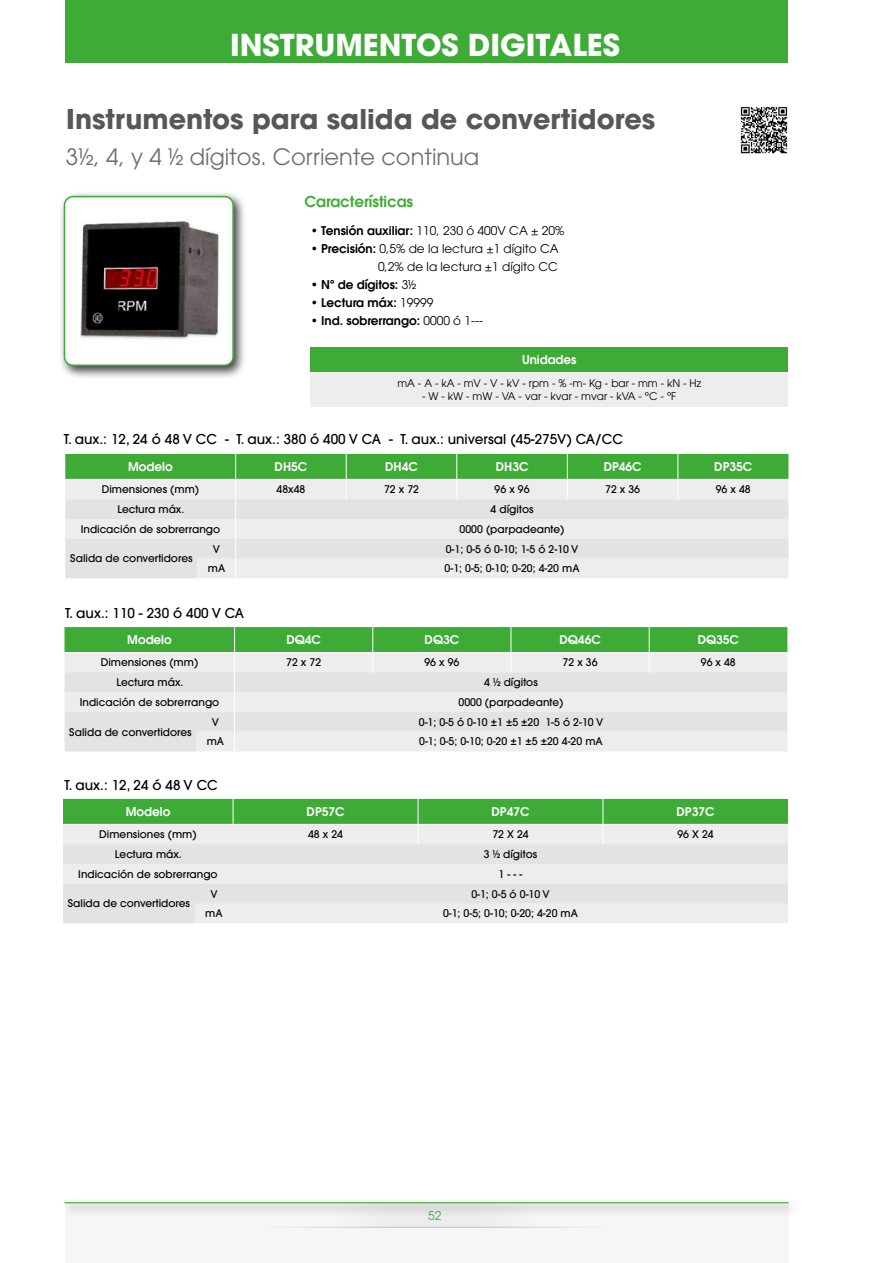
<style>
.page{position:relative;width:893px;height:1263px;background:#fff}
.page>*{position:absolute;margin:0;border:0;box-sizing:border-box;transform-origin:0 0}
.t1{font:700 30px "ITC Avant Garde Std";color:#fff}
.t2{font:700 27px "ITC Avant Garde Std";color:#575756}
.t3{font:22.5px "ITC Avant Garde Std";color:#706f6f}
.t4{font:600 15px "ITC Avant Garde Std";color:#3fab37}
.t5{font:500 13.5px "ITC Avant Garde Std";color:#000}
.t6{font:12px/18px "ITC Avant Garde Std";color:#000;text-align:right}
.t7{font:600 12px "ITC Avant Garde Std";color:#fff}
.t8{font:600 12px "ITC Avant Garde Std";color:#000}
.t9{font:12px "ITC Avant Garde Std";color:#3fab37}
.t10{font:500 10.5px "ITC Avant Garde Std";color:#000}
.t11{font:10.5px "ITC Avant Garde Std";color:#000}
.s1{font-weight:600}
.s2{font-weight:400}
</style>
<div class="page">
<div style="left:65px;top:0;width:723px;height:62px;background:#3fab37"></div>
<div style="left:65px;top:1203px;width:723px;height:60px;background:#f6f6f6"></div>
<div style="left:435px;top:1203px;width:100px;height:25px;background:#ededed"></div>
<div style="left:335px;top:1203px;width:100px;height:25px;background:#ededed"></div>
<hr style="left:435px;top:1227px;width:187px;height:1px;background:#c6c6c6">
<hr style="left:249px;top:1227px;width:186px;height:1px;background:#c6c6c6">
<div style="left:61px;top:1197px;width:740px;height:19px;background:#000;opacity:.75"></div>
<hr style="left:64px;top:1202px;width:724px;height:1px;background:#3fab37">
<div style="left:59px;top:191px;width:188px;height:188px;background:#000;opacity:.75"></div>
<div style="left:64px;top:197px;width:169px;height:168px;background:#fff;border-radius:9px"></div>
<div style="left:64px;top:196px;width:170px;height:170px;border:2px solid #3fab37;border-radius:9px"></div>
<img style="left:80px;top:220px;width:139px;height:120px">
<svg style="left:65px;top:627px;width:722px;height:124px;background:#c6dcc5"></svg>
<svg style="left:63px;top:844px;width:725px;height:79px;background:#e7e7e7"></svg>
<svg style="left:63px;top:799px;width:725px;height:45px;background:#8dc989"></svg>
<svg style="left:65px;top:454px;width:723px;height:124px;background:#c7dcc5"></svg>
<div style="left:310px;top:347px;width:478px;height:25px;background:#3fab37"></div>
<div style="left:310px;top:372px;width:478px;height:34px;background:#ededed"></div>
<img style="left:740px;top:106px;width:48px;height:48px">
<h1 class="t1" style="left:230px;top:25px;width:391px">INSTRUMENTOS DIGITALES</h1>
<h2 class="t2" style="left:66px;top:101px;width:590px">Instrumentos para salida de convertidores</h2>
<h3 class="t3" style="left:66px;top:143px;width:415px">3½, 4, y 4 ½ dígitos. Corriente continua</h3>
<h3 class="t4" style="left:304px;top:192px;width:110px">Características</h3>
<p class="t6" style="left:311px;top:222px;width:255px"><span class="s1">• Tensión auxiliar:</span> 110, 230 ó 400V CA ± 20%</p>
<p class="t6" style="left:311px;top:240px;width:249px"><span class="s1">• Precisión:</span> 0,5% de la lectura ±1 dígito CA<br>0,2% de la lectura ±1 dígito CC</p>
<p class="t8" style="left:311px;top:277px;width:107px">• Nº de dígitos: <span class="s2">3½</span></p>
<p class="t8" style="left:311px;top:295px;width:124px">• Lectura máx: <span class="s2">19999</span></p>
<p class="t8" style="left:311px;top:313px;width:174px">• Ind. sobrerrango: <span class="s2">0000 ó 1---</span></p>
<p class="t7" style="left:522px;top:352px;width:56px">Unidades</p>
<p class="t11" style="left:397px;top:377px;width:305px">mA - A - kA - mV - V - kV - rpm - % -m- Kg - bar - mm - kN - Hz</p>
<p class="t11" style="left:422px;top:389px;width:256px">- W - kW - mW - VA - var - kvar - mvar - kVA - ºC - ºF</p>
<p class="t5" style="left:64px;top:430px;width:561px">T. aux.: 12, 24 ó 48 V CC - T. aux.: 380 ó 400 V CA - T. aux.: universal (45-275V) CA/CC</p>
<p class="t7" style="left:128px;top:459px;width:46px">Modelo</p>
<p class="t7" style="left:275px;top:459px;width:34px">DH5C</p>
<p class="t7" style="left:385px;top:459px;width:34px">DH4C</p>
<p class="t7" style="left:496px;top:459px;width:34px">DH3C</p>
<p class="t7" style="left:604px;top:459px;width:39px">DP46C</p>
<p class="t7" style="left:714px;top:459px;width:39px">DP35C</p>
<p class="t10" style="left:102px;top:483px;width:99px">Dimensiones (mm)</p>
<p class="t10" style="left:277px;top:483px;width:30px">48x48</p>
<p class="t10" style="left:384px;top:483px;width:36px">72 x 72</p>
<p class="t10" style="left:495px;top:483px;width:36px">96 x 96</p>
<p class="t10" style="left:605px;top:483px;width:36px">72 x 36</p>
<p class="t10" style="left:716px;top:483px;width:36px">96 x 48</p>
<p class="t10" style="left:117px;top:502px;width:68px">Lectura máx.</p>
<p class="t10" style="left:491px;top:502px;width:44px">4 dígitos</p>
<p class="t10" style="left:81px;top:522px;width:141px">Indicación de sobrerrango</p>
<p class="t10" style="left:460px;top:522px;width:106px">0000 (parpadeante)</p>
<p class="t10" style="left:70px;top:552px;width:124px">Salida de convertidores</p>
<p class="t10" style="left:213px;top:542px;width:9px">V</p>
<p class="t10" style="left:446px;top:542px;width:134px">0-1; 0-5 ó 0-10; 1-5 ó 2-10 V</p>
<p class="t10" style="left:208px;top:562px;width:19px">mA</p>
<p class="t10" style="left:445px;top:562px;width:136px">0-1; 0-5; 0-10; 0-20; 4-20 mA</p>
<p class="t5" style="left:65px;top:605px;width:180px">T. aux.: 110 - 230 ó 400 V CA</p>
<p class="t7" style="left:127px;top:632px;width:46px">Modelo</p>
<p class="t7" style="left:286px;top:632px;width:36px">DQ4C</p>
<p class="t7" style="left:425px;top:632px;width:36px">DQ3C</p>
<p class="t7" style="left:559px;top:632px;width:43px">DQ46C</p>
<p class="t7" style="left:698px;top:632px;width:43px">DQ35C</p>
<p class="t10" style="left:101px;top:656px;width:99px">Dimensiones (mm)</p>
<p class="t10" style="left:286px;top:656px;width:36px">72 x 72</p>
<p class="t10" style="left:424px;top:656px;width:36px">96 x 96</p>
<p class="t10" style="left:563px;top:656px;width:36px">72 x 36</p>
<p class="t10" style="left:701px;top:656px;width:36px">96 x 48</p>
<p class="t10" style="left:116px;top:676px;width:68px">Lectura máx.</p>
<p class="t10" style="left:484px;top:676px;width:55px">4 ½ dígitos</p>
<p class="t10" style="left:80px;top:695px;width:141px">Indicación de sobrerrango</p>
<p class="t10" style="left:459px;top:695px;width:106px">0000 (parpadeante)</p>
<p class="t10" style="left:69px;top:725px;width:124px">Salida de convertidores</p>
<p class="t10" style="left:212px;top:715px;width:9px">V</p>
<p class="t10" style="left:419px;top:715px;width:186px">0-1; 0-5 ó 0-10 ±1 ±5 ±20 1-5 ó 2-10 V</p>
<p class="t10" style="left:207px;top:735px;width:19px">mA</p>
<p class="t10" style="left:419px;top:735px;width:185px">0-1; 0-5; 0-10; 0-20 ±1 ±5 ±20 4-20 mA</p>
<p class="t5" style="left:64px;top:777px;width:155px">T. aux.: 12, 24 ó 48 V CC</p>
<p class="t7" style="left:126px;top:804px;width:46px">Modelo</p>
<p class="t7" style="left:307px;top:804px;width:39px">DP57C</p>
<p class="t7" style="left:492px;top:804px;width:39px">DP47C</p>
<p class="t7" style="left:676px;top:804px;width:39px">DP37C</p>
<p class="t10" style="left:99px;top:828px;width:99px">Dimensiones (mm)</p>
<p class="t10" style="left:308px;top:828px;width:36px">48 x 24</p>
<p class="t10" style="left:492px;top:828px;width:38px">72 X 24</p>
<p class="t10" style="left:677px;top:828px;width:38px">96 X 24</p>
<p class="t10" style="left:115px;top:847px;width:68px">Lectura máx.</p>
<p class="t10" style="left:484px;top:847px;width:55px">3 ½ dígitos</p>
<p class="t10" style="left:78px;top:867px;width:141px">Indicación de sobrerrango</p>
<p class="t10" style="left:499px;top:867px;width:25px">1 - - -</p>
<p class="t10" style="left:68px;top:897px;width:124px">Salida de convertidores</p>
<p class="t10" style="left:210px;top:887px;width:9px">V</p>
<p class="t10" style="left:471px;top:887px;width:80px">0-1; 0-5 ó 0-10 V</p>
<p class="t10" style="left:205px;top:907px;width:19px">mA</p>
<p class="t10" style="left:443px;top:907px;width:136px">0-1; 0-5; 0-10; 0-20; 4-20 mA</p>
<p class="t9" style="left:428px;top:1208px;width:15px">52</p>
</div>
